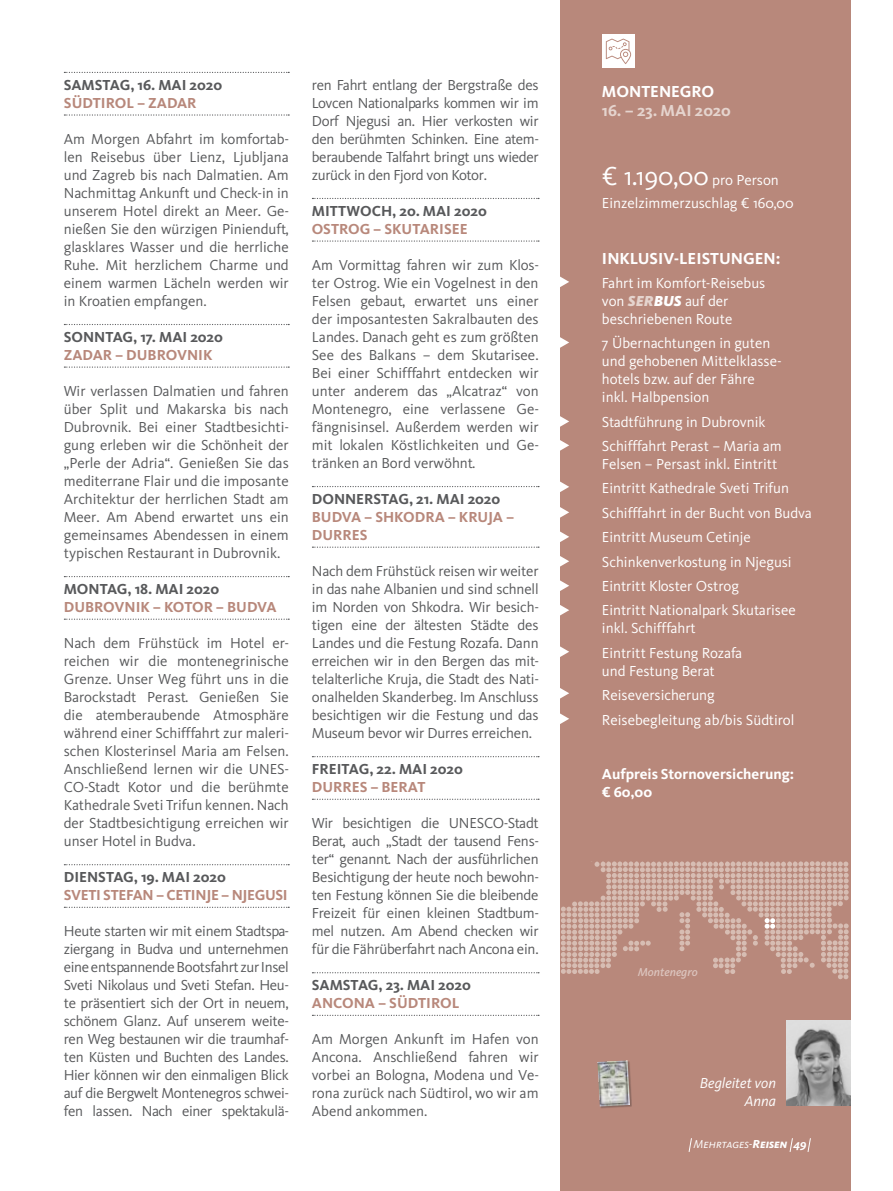
<style>
.page{position:relative;width:893px;height:1191px;background:#fff}
.page>*{position:absolute;margin:0;border:0;box-sizing:border-box;transform-origin:0 0}
.t1{font:27px "Kievit";color:#fff}
.t2{font:700 16.5px "Kievit";color:#fff}
.t3{font:700 16.5px "Kievit";color:#e5d4ce}
.t4{font:15px/18px "Kievit";letter-spacing:-.01em;color:#58595b;text-align:justify}
.t5{font:15px/24.3px "Kievit";color:#fff}
.t6{font:700 15px "Kievit";color:#58595b}
.t7{font:700 15px/18px "Kievit";color:#b8887b}
.t8{font:700 15px/18px "Kievit";color:#fff}
.t9{font:700 15px "Kievit";letter-spacing:-.02em;color:#b8887b}
.t10{font:italic 15px/18px "Kievit";color:#fff;text-align:right}
.t11{font:12px "Kievit Regular SC Italic";letter-spacing:-.005em;color:#fff}
.t12{font:italic 500 12px "Kievit";color:#fff}
.s1{font-size:15px}
.s2{font-weight:900;font-style:italic;color:#e5d4ce}
.s3{font-weight:900;font-style:italic}
.s4{font-family:"Kievit Extra Bold SC Italic"}
.s5{font-family:"Kievit";font-weight:700;font-style:italic}
</style>
<div class="page">
<div style="left:560px;top:0;width:290px;height:1191px;background:#b8887b"></div>
<div style="left:602px;top:35px;width:33px;height:33px;background:#fff"></div>
<svg style="left:560px;top:276px;width:9px;height:11px"></svg>
<svg style="left:560px;top:337px;width:9px;height:11px"></svg>
<svg style="left:560px;top:416px;width:9px;height:11px"></svg>
<svg style="left:560px;top:440px;width:9px;height:11px"></svg>
<svg style="left:560px;top:481px;width:9px;height:11px"></svg>
<svg style="left:560px;top:507px;width:9px;height:11px"></svg>
<svg style="left:560px;top:531px;width:9px;height:11px"></svg>
<svg style="left:560px;top:556px;width:9px;height:10px"></svg>
<svg style="left:560px;top:580px;width:9px;height:11px"></svg>
<svg style="left:560px;top:605px;width:9px;height:10px"></svg>
<svg style="left:560px;top:646px;width:9px;height:11px"></svg>
<svg style="left:560px;top:688px;width:9px;height:10px"></svg>
<svg style="left:560px;top:713px;width:9px;height:11px"></svg>
<svg style="left:64px;top:72px;width:225px;height:1px"></svg>
<svg style="left:64px;top:114px;width:225px;height:2px"></svg>
<svg style="left:64px;top:324px;width:225px;height:1px"></svg>
<svg style="left:64px;top:366px;width:225px;height:2px"></svg>
<svg style="left:64px;top:576px;width:225px;height:1px"></svg>
<svg style="left:64px;top:618px;width:225px;height:2px"></svg>
<svg style="left:64px;top:864px;width:225px;height:1px"></svg>
<svg style="left:64px;top:906px;width:225px;height:2px"></svg>
<svg style="left:312px;top:198px;width:227px;height:1px"></svg>
<svg style="left:312px;top:240px;width:227px;height:2px"></svg>
<svg style="left:312px;top:486px;width:227px;height:1px"></svg>
<svg style="left:312px;top:546px;width:227px;height:2px"></svg>
<svg style="left:312px;top:756px;width:227px;height:1px"></svg>
<svg style="left:312px;top:798px;width:227px;height:2px"></svg>
<svg style="left:312px;top:972px;width:227px;height:1px"></svg>
<svg style="left:312px;top:1014px;width:227px;height:2px"></svg>
<svg style="left:561px;top:861px;width:288px;height:118px"></svg>
<svg style="left:606px;top:39px;width:25px;height:25px"></svg>
<img style="left:787px;top:1020px;width:63px;height:86px">
<div style="left:598px;top:1060px;width:34px;height:48px;background:#231f20;opacity:.3"></div>
<img style="left:597px;top:1060px;width:33px;height:46px">
<svg style="left:688px;top:1138px;width:4px;height:14px"></svg>
<svg style="left:789px;top:1138px;width:4px;height:14px"></svg>
<svg style="left:807px;top:1138px;width:4px;height:14px"></svg>
<p class="t6" style="left:64px;top:76px;width:160px">SAMSTAG, 16. MAI 2020</p>
<p class="t7" style="left:64px;top:94px;width:134px">SÜDTIROL – ZADAR</p>
<p class="t4" style="left:64px;top:130px;width:227px">Am Morgen Abfahrt im komfortab&shy;len Reisebus über Lienz, Ljubljana und Zagreb bis nach Dalmatien. Am Nachmittag Ankunft und Check-in in unserem Hotel direkt an Meer. Ge&shy;nießen Sie den würzigen Pinienduft, glasklares Wasser und die herrliche Ruhe. Mit herzlichem Charme und einem warmen Lächeln werden wir in Kroatien empfangen.</p>
<p class="t6" style="left:64px;top:328px;width:161px">SONNTAG, 17. MAI 2020</p>
<p class="t7" style="left:64px;top:346px;width:150px">ZADAR – DUBROVNIK</p>
<p class="t4" style="left:64px;top:382px;width:227px">Wir verlassen Dalmatien und fahren über Split und Makarska bis nach Dubrovnik. Bei einer Stadtbesichti&shy;gung erleben wir die Schönheit der „Perle der Adria“. Genießen Sie das mediterrane Flair und die imposante Architektur der herrlichen Stadt am Meer. Am Abend erwartet uns ein gemeinsames Abendessen in einem typischen Restaurant in Dubrovnik.</p>
<p class="t6" style="left:64px;top:580px;width:157px">MONTAG, 18. MAI 2020</p>
<p class="t7" style="left:64px;top:598px;width:214px">DUBROVNIK – KOTOR – BUDVA</p>
<p class="t4" style="left:64px;top:634px;width:227px">Nach dem Frühstück im Hotel er&shy;reichen wir die montenegrinische Grenze. Unser Weg führt uns in die Barockstadt Perast. Genießen Sie die atemberaubende Atmosphäre während einer Schifffahrt zur maleri&shy;schen Klosterinsel Maria am Felsen.<br>Anschließend lernen wir die UNES-CO-Stadt Kotor und die berühmte Kathedrale Sveti Trifun kennen. Nach der Stadtbesichtigung erreichen wir unser Hotel in Budva.</p>
<p class="t6" style="left:64px;top:868px;width:164px">DIENSTAG, 19. MAI 2020</p>
<p class="t9" style="left:64px;top:886px;width:225px">SVETI STEFAN – CETINJE – NJEGUSI</p>
<p class="t4" style="left:64px;top:922px;width:227px">Heute starten wir mit einem Stadtspa&shy;ziergang in Budva und unternehmen eine entspannende Bootsfahrt zur Insel Sveti Nikolaus und Sveti Stefan. Heu&shy;te präsentiert sich der Ort in neuem, schönem Glanz. Auf unserem weite&shy;ren Weg bestaunen wir die traumhaf&shy;ten Küsten und Buchten des Landes.<br>Hier können wir den einmaligen Blick auf die Bergwelt Montenegros schwei&shy;fen lassen. Nach einer spektakulä-</p>
<p class="t4" style="left:312px;top:76px;width:229px">ren Fahrt entlang der Bergstraße des Lovcen Nationalparks kommen wir im Dorf Njegusi an. Hier verkosten wir den berühmten Schinken. Eine atem&shy;beraubende Talfahrt bringt uns wieder zurück in den Fjord von Kotor.</p>
<p class="t6" style="left:312px;top:202px;width:176px">MITTWOCH, 20. MAI 2020</p>
<p class="t7" style="left:312px;top:220px;width:157px">OSTROG – SKUTARISEE</p>
<p class="t4" style="left:312px;top:256px;width:229px">Am Vormittag fahren wir zum Klos&shy;ter Ostrog. Wie ein Vogelnest in den Felsen gebaut, erwartet uns einer der imposantesten Sakralbauten des Landes. Danach geht es zum größten See des Balkans – dem Skutarisee.<br>Bei einer Schifffahrt entdecken wir unter anderem das „Alcatraz“ von Montenegro, eine verlassene Ge&shy;fängnisinsel. Außerdem werden wir mit lokalen Köstlichkeiten und Ge&shy;tränken an Bord verwöhnt.</p>
<p class="t6" style="left:312px;top:490px;width:190px">DONNERSTAG, 21. MAI 2020</p>
<p class="t7" style="left:312px;top:508px;width:204px">BUDVA – SHKODRA – KRUJA –<br>DURRES</p>
<p class="t4" style="left:312px;top:562px;width:229px">Nach dem Frühstück reisen wir weiter in das nahe Albanien und sind schnell im Norden von Shkodra. Wir besich&shy;tigen eine der ältesten Städte des Landes und die Festung Rozafa. Dann erreichen wir in den Bergen das mit&shy;telalterliche Kruja, die Stadt des Nati&shy;onalhelden Skanderbeg. Im Anschluss besichtigen wir die Festung und das Museum bevor wir Durres erreichen.</p>
<p class="t6" style="left:312px;top:760px;width:153px">FREITAG, 22. MAI 2020</p>
<p class="t7" style="left:312px;top:778px;width:115px">DURRES – BERAT</p>
<p class="t4" style="left:312px;top:814px;width:229px">Wir besichtigen die UNESCO-Stadt Berat, auch „Stadt der tausend Fens&shy;ter“ genannt. Nach der ausführlichen Besichtigung der heute noch bewohn&shy;ten Festung können Sie die bleibende Freizeit für einen kleinen Stadtbum&shy;mel nutzen. Am Abend checken wir für die Fährüberfahrt nach Ancona ein.</p>
<p class="t6" style="left:312px;top:976px;width:161px">SAMSTAG, 23. MAI 2020</p>
<p class="t7" style="left:312px;top:994px;width:149px">ANCONA – SÜDTIROL</p>
<p class="t4" style="left:312px;top:1030px;width:229px">Am Morgen Ankunft im Hafen von Ancona. Anschließend fahren wir vorbei an Bologna, Modena und Ve&shy;rona zurück nach Südtirol, wo wir am Abend ankommen.</p>
<p class="t2" style="left:602px;top:81px;width:114px">MONTENEGRO</p>
<p class="t3" style="left:602px;top:101px;width:130px">16. – 23. MAI 2020</p>
<h1 class="t1" style="left:602px;top:160px;width:178px">€ 1.190,00 <span class="s1">pro Person</span></h1>
<p class="t5" style="left:602px;top:190px;width:193px">Einzelzimmerzuschlag € 160,00</p>
<p class="t2" style="left:602px;top:248px;width:180px">INKLUSIV-LEISTUNGEN:</p>
<p class="t5" style="left:602px;top:274px;width:165px;line-height:18px">Fahrt im Komfort-Reisebus von <span class="s2">SER</span><span class="s3">BUS</span> auf der beschriebenen Route</p>
<p class="t5" style="left:602px;top:334px;width:181px;line-height:18px">7 Übernachtungen in guten und gehobenen Mittelklasse&shy;hotels bzw. auf der Fähre inkl. Halbpension</p>
<p class="t5" style="left:602px;top:409px;width:181px">Stadtführung in Dubrovnik<br>Schifffahrt Perast – Maria am</p>
<p class="t5" style="left:602px;top:452px;width:211px">Felsen – Persast inkl. Eintritt<br>Eintritt Kathedrale Sveti Trifun<br>Schifffahrt in der Bucht von Budva<br>Eintritt Museum Cetinje<br>Schinkenverkostung in Njegusi<br>Eintritt Kloster Ostrog<br>Eintritt Nationalpark Skutarisee</p>
<p class="t5" style="left:602px;top:616px;width:142px">inkl. Schifffahrt<br>Eintritt Festung Rozafa</p>
<p class="t5" style="left:602px;top:658px;width:194px">und Festung Berat<br>Reiseversicherung<br>Reisebegleitung ab/bis Südtirol</p>
<p class="t8" style="left:602px;top:764px;width:194px">Aufpreis Stornoversicherung: € 60,00</p>
<p class="t12" style="left:638px;top:964px;width:61px">Montenegro</p>
<p class="t10" style="left:700px;top:1073px;width:78px">Begleitet von<br>Anna</p>
<p class="t11" style="left:693px;top:1136px;width:115px">Mehrtages-<span class="s4">Reisen</span> <span class="s5">49</span></p>
</div>
